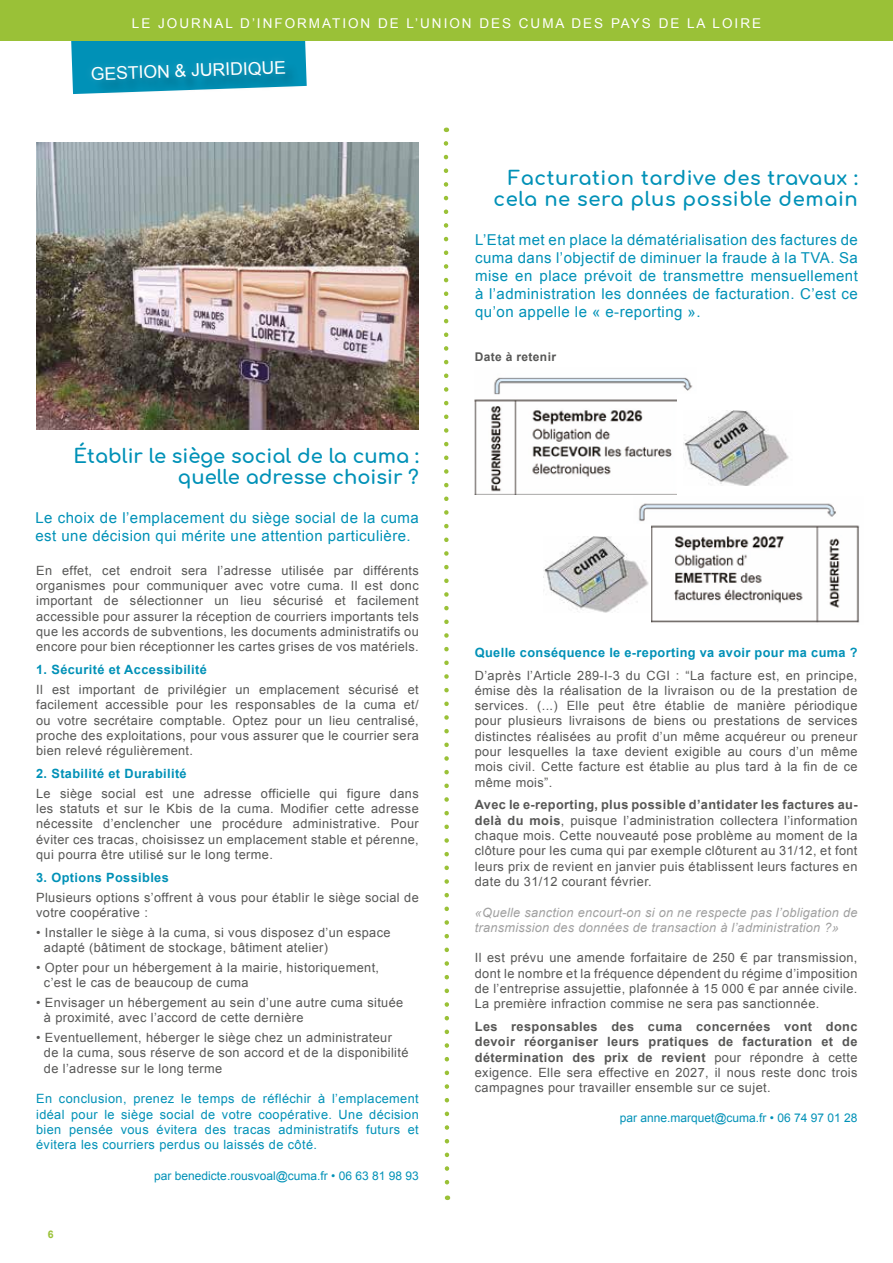
<style>
.page{position:relative;width:893px;height:1263px;background:#fff}
.page>*{position:absolute;margin:0;border:0;box-sizing:border-box;transform-origin:0 0}
.t1{font:700 19.5px/21px "Comfortaa";letter-spacing:.03em;color:#0091b7;text-align:right}
.t2{font:700 19.5px/21px "Comfortaa";color:#0091b7;text-align:right}
.t3{font:17.55px "Arial";color:#fff}
.t4{font:15px/18px "Arial";letter-spacing:.03em;color:#0091b7}
.t5{font:13.5px "Arial";letter-spacing:.145em;color:#fff}
.t6{font:12.75px/15.3px "Arial";letter-spacing:.03em;color:#575756;text-align:justify}
.t7{font:700 12.75px/15.3px "Arial";letter-spacing:.03em;color:#575756;text-align:justify}
.t8{font:12.75px/15.3px "Arial";letter-spacing:.03em;color:#0091b7;text-align:justify}
.t9{font:700 12.75px "Arial";letter-spacing:.03em;color:#0091b7}
.t10{font:italic 12.75px/15.3px "Arial";letter-spacing:.02em;color:#a1a1a1}
.t11{font:12px "Arial";color:#0091b7}
.t12{font:700 12px "Arial";letter-spacing:.03em;color:#575756}
.t13{font:700 10.5px "Arial";color:#9ac137}
.s1{font-weight:700}
.s2{font-weight:400}
</style>
<div class="page">
<div style="left:0;top:0;width:893px;height:40px;background:#9ac137"></div>
<svg style="left:70px;top:40px;width:237px;height:54px;background:#1b99b8"></svg>
<svg style="left:443px;top:141px;width:8px;height:1059px"></svg>
<img style="left:36px;top:143px;width:383px;height:287px">
<img style="left:475px;top:377px;width:218px;height:118px">
<div style="left:678px;top:394px;width:30px;height:108px;background:#fff"></div>
<img style="left:684px;top:410px;width:105px;height:76px">
<img style="left:638px;top:503px;width:222px;height:120px">
<div style="left:621px;top:525px;width:30px;height:107px;background:#fff"></div>
<img style="left:544px;top:536px;width:105px;height:76px">
<p class="t5" style="left:132px;top:15px;width:631px">LE JOURNAL D’INFORMATION DE L’UNION DES CUMA DES PAYS DE LA LOIRE</p>
<h2 class="t3" style="left:91px;top:62px;width:197px;rotate:-2deg">GESTION &amp; JURIDIQUE</h2>
<h1 class="t2" style="left:74px;top:442px;width:347px">Établir le siège social de la cuma : quelle adresse choisir ?</h1>
<p class="t4" style="left:35px;top:508px;width:385px">Le choix de l’emplacement du siège social de la cuma est une décision qui mérite une attention particulière.</p>
<p class="t6" style="left:36px;top:563px;width:384px">En effet, cet endroit sera l’adresse utilisée par différents organismes pour communiquer avec votre cuma. Il est donc important de sélectionner un lieu sécurisé et facilement accessible pour assurer la réception de courriers importants tels que les accords de subventions, les documents administratifs ou encore pour bien réceptionner les cartes grises de vos matériels.</p>
<p class="t9" style="left:36px;top:661px;width:172px">1. Sécurité et Accessibilité</p>
<p class="t6" style="left:36px;top:682px;width:384px">Il est important de privilégier un emplacement sécurisé et facilement accessible pour les responsables de la cuma et/ ou votre secrétaire comptable. Optez pour un lieu centralisé, proche des exploitations, pour vous assurer que le courrier sera bien relevé régulièrement.</p>
<p class="t9" style="left:36px;top:765px;width:152px">2. Stabilité et Durabilité</p>
<p class="t6" style="left:36px;top:786px;width:384px">Le siège social est une adresse officielle qui figure dans les statuts et sur le Kbis de la cuma. Modifier cette adresse nécessite d’enclencher une procédure administrative. Pour éviter ces tracas, choisissez un emplacement stable et pérenne, qui pourra être utilisé sur le long terme.</p>
<p class="t9" style="left:36px;top:869px;width:134px">3. Options Possibles</p>
<p class="t6" style="left:36px;top:889px;width:384px">Plusieurs options s’offrent à vous pour établir le siège social de votre coopérative :</p>
<p class="t6" style="left:44px;top:925px;width:348px;text-indent:-8px">• Installer le siège à la cuma, si vous disposez d’un espace adapté (bâtiment de stockage, bâtiment atelier)</p>
<p class="t6" style="left:44px;top:960px;width:337px;text-indent:-8px">• Opter pour un hébergement à la mairie, historiquement, c’est le cas de beaucoup de cuma</p>
<p class="t6" style="left:44px;top:995px;width:361px;text-indent:-8px">• Envisager un hébergement au sein d’une autre cuma située à proximité, avec l’accord de cette dernière</p>
<p class="t6" style="left:44px;top:1030px;width:366px;text-align:left;text-indent:-8px">• Eventuellement, héberger le siège chez un administrateur de la cuma, sous réserve de son accord et de la disponibilité de l’adresse sur le long terme</p>
<p class="t8" style="left:36px;top:1091px;width:384px">En conclusion, prenez le temps de réfléchir à l’emplacement idéal pour le siège social de votre coopérative. Une décision bien pensée vous évitera des tracas administratifs futurs et évitera les courriers perdus ou laissés de côté.</p>
<p class="t11" style="left:154px;top:1168px;width:266px">par benedicte.rousvoal@cuma.fr • 06 63 81 98 93</p>
<p class="t13" style="left:48px;top:1227px;width:7px">6</p>
<h1 class="t1" style="left:493px;top:165px;width:366px">Facturation tardive des travaux : cela ne sera plus possible demain</h1>
<p class="t4" style="left:475px;top:231px;width:384px;text-align:justify">L’Etat met en place la dématérialisation des factures de cuma dans l’objectif de diminuer la fraude à la TVA. Sa mise en place prévoit de transmettre mensuellement à l’administration les données de facturation. C’est ce qu’on appelle le « e-reporting ».</p>
<p class="t12" style="left:475px;top:348px;width:83px">Date à retenir</p>
<p class="t9" style="left:475px;top:644px;width:384px">Quelle conséquence le e-reporting va avoir pour ma cuma ?</p>
<p class="t6" style="left:475px;top:667px;width:384px">D’après l’Article 289-I-3 du CGI : “La facture est, en principe, émise dès la réalisation de la livraison ou de la prestation de services. (...) Elle peut être établie de manière périodique pour plusieurs livraisons de biens ou prestations de services distinctes réalisées au profit d’un même acquéreur ou preneur pour lesquelles la taxe devient exigible au cours d’un même mois civil. Cette facture est établie au plus tard à la fin de ce même mois”.</p>
<p class="t6" style="left:475px;top:797px;width:384px"><span class="s1">Avec le e-reporting, plus possible d’antidater les factures au&shy;delà du mois</span>, puisque l’administration collectera l’information chaque mois. Cette nouveauté pose problème au moment de la clôture pour les cuma qui par exemple clôturent au 31/12, et font leurs prix de revient en janvier puis établissent leurs factures en date du 31/12 courant février.</p>
<p class="t10" style="left:475px;top:904px;width:384px">«Quelle sanction encourt-on si on ne respecte pas l’obligation de transmission des données de transaction à l’administration ?»</p>
<p class="t6" style="left:475px;top:950px;width:384px">Il est prévu une amende forfaitaire de 250 € par transmission, dont le nombre et la fréquence dépendent du régime d’imposition de l’entreprise assujettie, plafonnée à 15 000 € par année civile.<br>La première infraction commise ne sera pas sanctionnée.</p>
<p class="t7" style="left:475px;top:1019px;width:384px">Les responsables des cuma concernées vont donc devoir réorganiser leurs pratiques de facturation et de détermination des prix de revient <span class="s2">pour répondre à cette exigence. Elle sera effective en 2027, il nous reste donc trois campagnes pour travailler ensemble sur ce sujet.</span></p>
<p class="t11" style="left:620px;top:1110px;width:239px">par anne.marquet@cuma.fr • 06 74 97 01 28</p>
</div>
